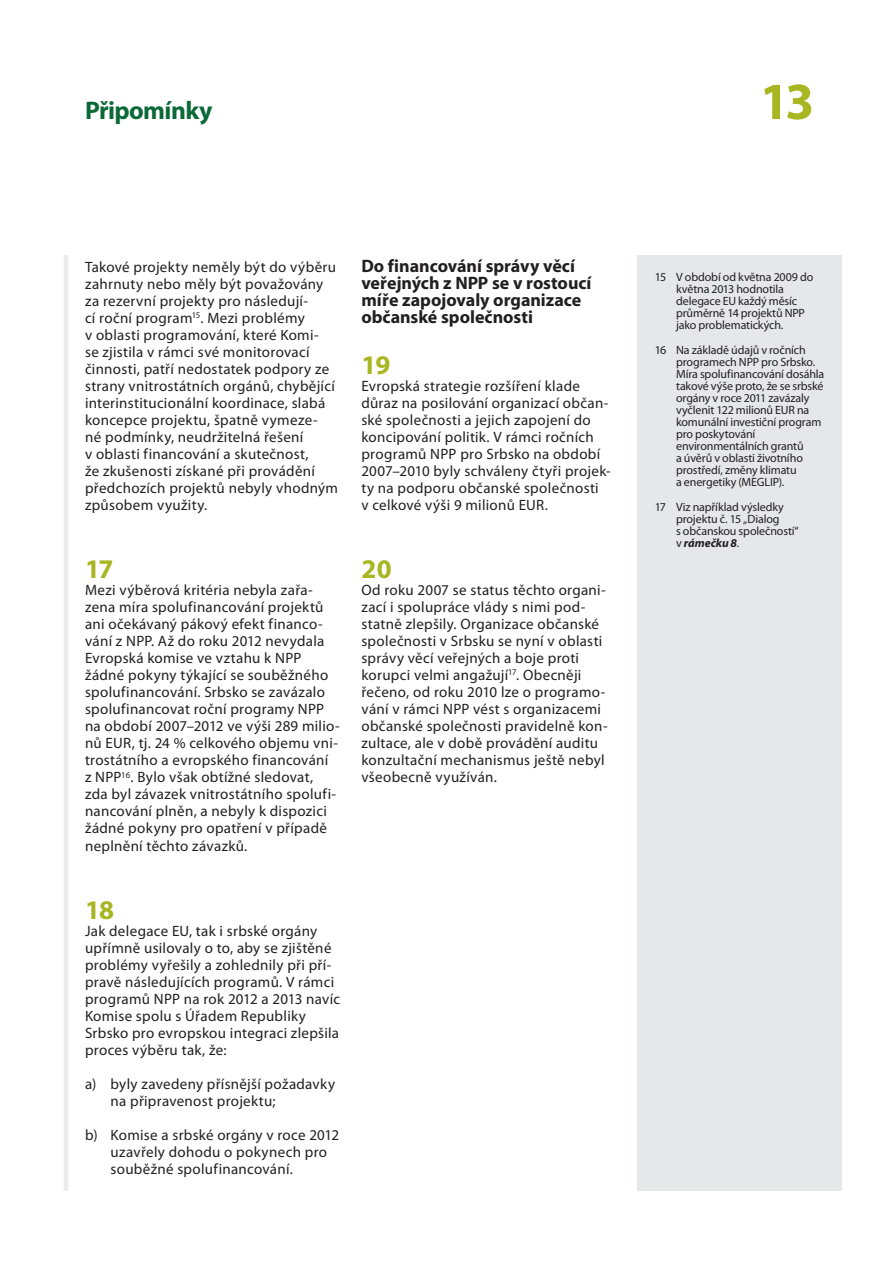
<style>
.page{position:relative;width:893px;height:1263px;background:#fff}
.page>*{position:absolute;margin:0;border:0;box-sizing:border-box;transform-origin:0 0}
.t1{font:700 52.5px "Myriad Pro";color:#a7b621}
.E_05_-_CHAP__1__TEXT{font:700 27px "Myriad Pro";color:#a7b621}
.t2{font:700 25.5px "Myriad Pro";letter-spacing:-.025em;color:#0b6938}
.E_04_-_CHAP__TITRE_B{font:700 18px/17px "Myriad Pro";color:#231f20}
.E_05_-_CHAP__1__TEXT-2{font:15px/17px "Myriad Pro";letter-spacing:.02em;color:#231f20}
.E_07_-_CHAP___a__TEX{font:15px/17px "Myriad Pro";letter-spacing:.02em;color:#231f20}
.E_08_-_CHAP__FOOTNOT{font:12px/12px "Myriad Pro";letter-spacing:-.015em;color:#231f20}
.s1{font-weight:700;font-style:italic}
</style>
<div class="page">
<hr style="left:64px;top:255px;width:4px;height:936px;background:#ebebeb">
<div style="left:638px;top:255px;width:204px;height:936px;background:#e6e7e9"></div>
<h3 class="t2" style="left:85px;top:94px;width:129px">Připomínky</h3>
<h1 class="t1" style="left:760px;top:67px;width:56px">13</h1>
<p class="E_05_-_CHAP__1__TEXT-2" style="left:85px;top:258px;width:255px">Takové projekty neměly být do výběru zahrnuty nebo měly být považovány za rezervní projekty pro následují‑<br>cí roční program<sup>15</sup>. Mezi problémy<br>v oblasti programování, které Komi‑<br>se zjistila v rámci své monitorovací činnosti, patří nedostatek podpory ze strany vnitrostátních orgánů, chybějící interinstitucionální koordinace, slabá koncepce projektu, špatně vymeze‑<br>né podmínky, neudržitelná řešení<br>v oblasti financování a skutečnost,<br>že zkušenosti získané při provádění předchozích projektů nebyly vhodným způsobem využity.</p>
<p class="E_05_-_CHAP__1__TEXT" style="left:85px;top:552px;width:30px">17</p>
<p class="E_05_-_CHAP__1__TEXT-2" style="left:85px;top:582px;width:256px">Mezi výběrová kritéria nebyla zařa‑ zena míra spolufinancování projektů ani očekávaný pákový efekt financo‑ vání z NPP. Až do roku 2012 nevydala Evropská komise ve vztahu k NPP žádné pokyny týkající se souběžného spolufinancování. Srbsko se zavázalo spolufinancovat roční programy NPP na období 2007–2012 ve výši 289 milio‑ nů EUR, tj. 24 % celkového objemu vni‑ trostátního a evropského financování<br>z NPP<sup>16</sup>. Bylo však obtížné sledovat,<br>zda byl závazek vnitrostátního spolufi‑ nancování plněn, a nebyly k dispozici žádné pokyny pro opatření v případě neplnění těchto závazků.</p>
<p class="E_05_-_CHAP__1__TEXT" style="left:85px;top:892px;width:31px">18</p>
<p class="E_05_-_CHAP__1__TEXT-2" style="left:85px;top:922px;width:257px">Jak delegace EU, tak i srbské orgány upřímně usilovaly o to, aby se zjištěné problémy vyřešily a zohlednily při pří‑ pravě následujících programů. V rámci programů NPP na rok 2012 a 2013 navíc Komise spolu s Úřadem Republiky Srbsko pro evropskou integraci zlepšila proces výběru tak, že:</p>
<p class="E_07_-_CHAP___a__TEX" style="left:111px;top:1075px;width:226px;text-indent:-26px">a) byly zavedeny přísnější požadavky na připravenost projektu;</p>
<p class="E_07_-_CHAP___a__TEX" style="left:111px;top:1126px;width:230px;text-indent:-26px">b) Komise a srbské orgány v roce 2012 uzavřely dohodu o pokynech pro souběžné spolufinancování.</p>
<p class="E_04_-_CHAP__TITRE_B" style="left:361px;top:257px;width:232px">Do financování správy věcí veřejných z NPP se v rostoucí míře zapojovaly organizace občanské společnosti</p>
<p class="E_05_-_CHAP__1__TEXT" style="left:361px;top:347px;width:30px">19</p>
<p class="E_05_-_CHAP__1__TEXT-2" style="left:361px;top:377px;width:251px">Evropská strategie rozšíření klade důraz na posilování organizací občan‑ ské společnosti a jejich zapojení do koncipování politik. V rámci ročních programů NPP pro Srbsko na období 2007–2010 byly schváleny čtyři projek‑ ty na podporu občanské společnosti<br>v celkové výši 9 milionů EUR.</p>
<p class="E_05_-_CHAP__1__TEXT" style="left:361px;top:552px;width:32px">20</p>
<p class="E_05_-_CHAP__1__TEXT-2" style="left:361px;top:582px;width:248px">Od roku 2007 se status těchto organi‑ zací i spolupráce vlády s nimi pod‑ statně zlepšily. Organizace občanské společnosti v Srbsku se nyní v oblasti správy věcí veřejných a boje proti korupci velmi angažují<sup>17</sup>. Obecněji řečeno, od roku 2010 lze o programo‑ vání v rámci NPP vést s organizacemi občanské společnosti pravidelně kon‑ zultace, ale v době provádění auditu konzultační mechanismus ještě nebyl všeobecně využíván.</p>
<p class="E_08_-_CHAP__FOOTNOT" style="left:676px;top:271px;width:139px;text-indent:-21px">15 V období od května 2009 do května 2013 hodnotila delegace EU každý měsíc průměrně 14 projektů NPP jako problematických.</p>
<p class="E_08_-_CHAP__FOOTNOT" style="left:676px;top:344px;width:150px;text-indent:-21px">16 Na základě údajů v ročních programech NPP pro Srbsko.<br>Míra spolufinancování dosáhla takové výše proto, že se srbské orgány v roce 2011 zavázaly vyčlenit 122 milionů EUR na komunální investiční program pro poskytování environmentálních grantů<br>a úvěrů v oblasti životního prostředí, změny klimatu<br>a energetiky (MEGLIP).</p>
<p class="E_08_-_CHAP__FOOTNOT" style="left:676px;top:500px;width:124px;text-indent:-21px">17 Viz například výsledky projektu č. 15 „Dialog<br>s občanskou společností“ v <span class="s1">rámečku 8</span>.</p>
</div>
